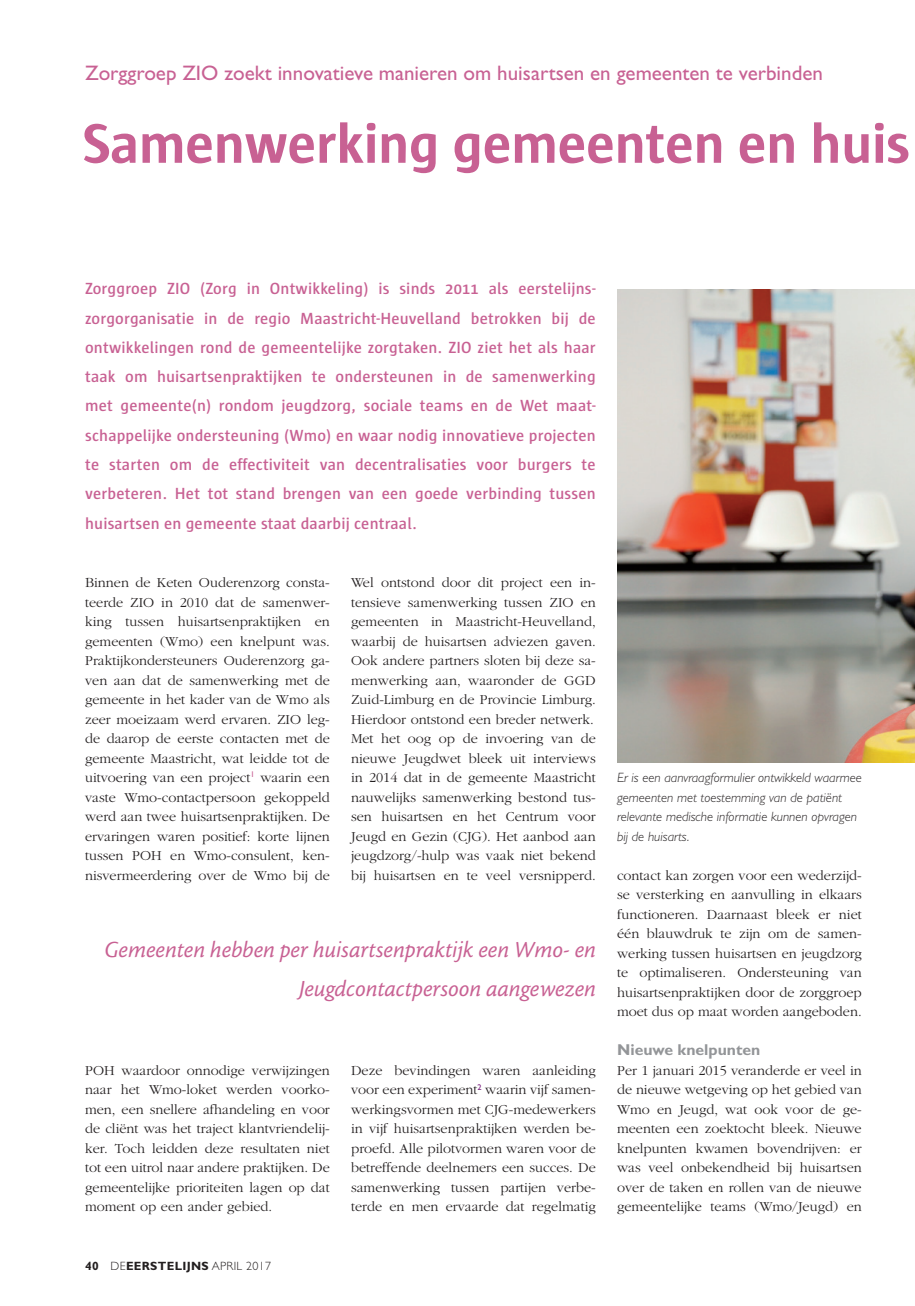
<style>
.page{position:relative;width:915px;height:1306px;background:#fff}
.page>*{position:absolute;margin:0;border:0;box-sizing:border-box;transform-origin:0 0}
.t1{font:700 57px "Sun";letter-spacing:-.005em;color:#c86193}
.t2{font:24px/39px "Cronos MM It 408 16";letter-spacing:.005em;color:#c86193;text-align:right}
.t3{font:21px "Gill Sans";color:#c86193}
.t4{font:600 16.5px/29.2px "Sun";letter-spacing:.01em;color:#c86193;text-align:justify}
.t5{font:700 15.75px "Gill Sans";color:#939598}
.t6{font:300 14.25px/19.5px "Garamond";color:#231f20;text-align:justify}
.t7{font:italic 300 13.5px/19.5px "Gill Sans";color:#231f20}
.t8{font:700 12px "Gill Sans";letter-spacing:.025em;color:#231f20}
.s1{font-weight:300}
</style>
<div class="page">
<img style="left:617px;top:289px;width:297px;height:473px">
<h3 class="t3" style="left:85px;top:61px;width:739px">Zorggroep ZIO zoekt innovatieve manieren om huisartsen en gemeenten te verbinden</h3>
<h1 class="t1" style="left:82px;top:112px;width:829px">Samenwerking gemeenten en huis</h1>
<p class="t4" style="left:85px;top:274px;width:512px">Zorggroep ZIO (Zorg in Ontwikkeling) is sinds 2011 als eerstelijns&shy;zorgorganisatie in de regio Maastricht-Heuvelland betrokken bij de ontwikkelingen rond de gemeentelijke zorgtaken. ZIO ziet het als haar taak om huisartsenpraktijken te ondersteunen in de samenwerking met gemeente(n) rondom jeugdzorg, sociale teams en de Wet maat&shy;schappelijke ondersteuning (Wmo) en waar nodig innovatieve projecten te starten om de effectiviteit van decentralisaties voor burgers te verbeteren. Het tot stand brengen van een goede verbinding tussen huisartsen en gemeente staat daarbij centraal.</p>
<p class="t6" style="left:85px;top:573px;width:246px">Binnen de Keten Ouderenzorg consta&shy;teerde ZIO in 2010 dat de samenwer&shy;king tussen huisartsenpraktijken en gemeenten (Wmo) een knelpunt was.<br>Praktijkondersteuners Ouderenzorg ga&shy;ven aan dat de samenwerking met de gemeente in het kader van de Wmo als zeer moeizaam werd ervaren. ZIO leg&shy;de daarop de eerste contacten met de gemeente Maastricht, wat leidde tot de uitvoering van een project<sup>1</sup> waarin een vaste Wmo-contactpersoon gekoppeld werd aan twee huisartsenpraktijken. De ervaringen waren positief: korte lijnen tussen POH en Wmo-consulent, ken&shy;nisvermeerdering over de Wmo bij de</p>
<p class="t6" style="left:351px;top:573px;width:246px;text-align:left">Wel ontstond door dit project een in&shy;tensieve samenwerking tussen ZIO en gemeenten in Maastricht-Heuvelland, waarbij de huisartsen adviezen gaven.<br>Ook andere partners sloten bij deze sa&shy;menwerking aan, waaronder de GGD Zuid-Limburg en de Provincie Limburg.<br>Hierdoor ontstond een breder netwerk.<br>Met het oog op de invoering van de nieuwe Jeugdwet bleek uit interviews in 2014 dat in de gemeente Maastricht nauwelijks samenwerking bestond tus&shy;sen huisartsen en het Centrum voor Jeugd en Gezin (CJG). Het aanbod aan jeugdzorg/-hulp was vaak niet bekend bij huisartsen en te veel versnipperd.</p>
<h2 class="t2" style="left:104px;top:930px;width:492px">Gemeenten hebben per huisartsenpraktijk een Wmo- en<br>Jeugdcontactpersoon aangewezen</h2>
<p class="t6" style="left:85px;top:1060px;width:246px">POH waardoor onnodige verwijzingen naar het Wmo-loket werden voorko&shy;men, een snellere afhandeling en voor de cliënt was het traject klantvriendelij&shy;ker. Toch leidden deze resultaten niet tot een uitrol naar andere praktijken. De gemeentelijke prioriteiten lagen op dat moment op een ander gebied.</p>
<p class="t8" style="left:85px;top:1258px;width:187px">40 <span class="s1">DE</span>EERSTELIJNS <span class="s1">APRIL 2017</span></p>
<p class="t6" style="left:351px;top:1060px;width:246px">Deze bevindingen waren aanleiding voor een experiment<sup>2</sup> waarin vijf samen&shy;werkingsvormen met CJG-medewerkers in vijf huisartsenpraktijken werden be&shy;proefd. Alle pilotvormen waren voor de betreffende deelnemers een succes. De samenwerking tussen partijen verbe&shy;terde en men ervaarde dat regelmatig</p>
<p class="t7" style="left:617px;top:768px;width:246px">Er is een aanvraagformulier ontwikkeld waarmee gemeenten met toestemming van de patiënt relevante medische informatie kunnen opvragen bij de huisarts.</p>
<p class="t6" style="left:617px;top:865px;width:246px">contact kan zorgen voor een wederzijd&shy;se versterking en aanvulling in elkaars functioneren. Daarnaast bleek er niet één blauwdruk te zijn om de samen&shy;werking tussen huisartsen en jeugdzorg te optimaliseren. Ondersteuning van huisartsenpraktijken door de zorggroep moet dus op maat worden aangeboden.</p>
<p class="t5" style="left:617px;top:1040px;width:145px">Nieuwe knelpunten</p>
<p class="t6" style="left:617px;top:1060px;width:246px">Per 1 januari 2015 veranderde er veel in de nieuwe wetgeving op het gebied van Wmo en Jeugd, wat ook voor de ge&shy;meenten een zoektocht bleek. Nieuwe knelpunten kwamen bovendrijven: er was veel onbekendheid bij huisartsen over de taken en rollen van de nieuwe gemeentelijke teams (Wmo/Jeugd) en</p>
</div>
